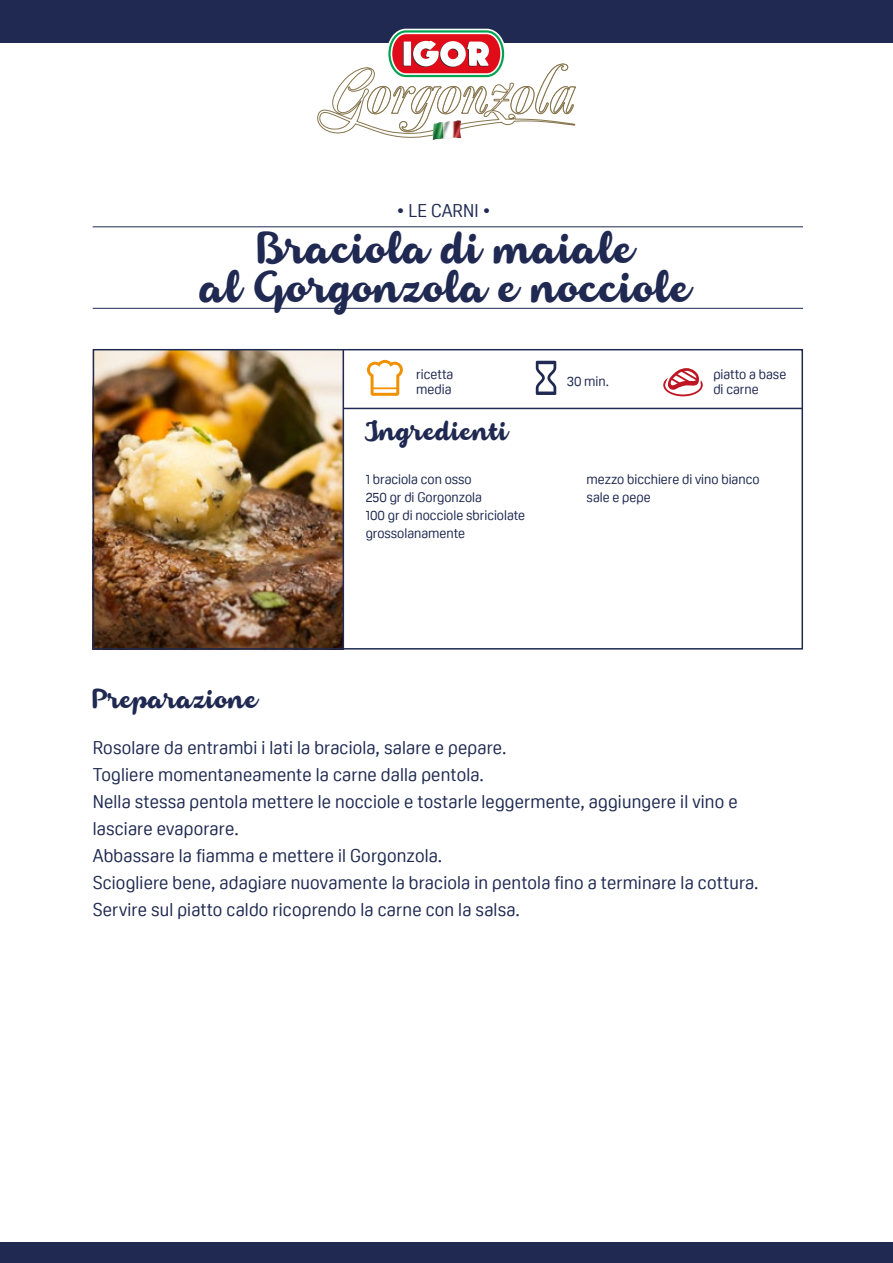
<style>
.page{position:relative;width:893px;height:1263px;background:#fff}
.page>*{position:absolute;margin:0;border:0;box-sizing:border-box;transform-origin:0 0}
.t1{font:39px/39px "Armonioso";color:#1f2951;text-align:center}
.t2{font:24px "Armonioso";color:#1f2951}
.t3{font:18px/27px "Oscine";letter-spacing:.01em;color:#1f2951}
.t4{font:13.5px/18px "Oscine";color:#1f2951}
</style>
<div class="page">
<img style="left:96px;top:352px;width:247px;height:294px">
<div style="left:93px;top:349px;width:710px;height:300px;border:2px solid #1f2951"></div>
<div style="left:0;top:0;width:893px;height:43px;background:#1f2951"></div>
<div style="left:0;top:1242px;width:893px;height:21px;background:#1f2951"></div>
<img style="left:433px;top:138px;width:26px;height:2px">
<svg style="left:317px;top:29px;width:259px;height:109px"></svg>
<hr style="left:343px;top:350px;width:1px;height:299px;background:#1f2951">
<hr style="left:93px;top:308px;width:710px;height:1px;background:#1f2951">
<hr style="left:93px;top:226px;width:710px;height:1px;background:#1f2951">
<hr style="left:343px;top:408px;width:459px;height:1px;background:#1f2951">
<svg style="left:367px;top:360px;width:36px;height:36px"></svg>
<svg style="left:536px;top:361px;width:20px;height:34px"></svg>
<svg style="left:663px;top:374px;width:40px;height:22px"></svg>
<div style="left:665px;top:376px;width:36px;height:18px;background:#fff;border-radius:50%"></div>
<svg style="left:664px;top:368px;width:39px;height:24px"></svg>
<p class="t3" style="left:396px;top:197px;width:96px">• LE CARNI •</p>
<h1 class="t1" style="left:201px;top:229px;width:492px">Braciola di maiale<br>al Gorgonzola e nocciole</h1>
<p class="t4" style="left:416px;top:367px;width:39px;line-height:15px">ricetta media</p>
<p class="t4" style="left:713px;top:367px;width:74px;line-height:15px">piatto a base di carne</p>
<p class="t4" style="left:567px;top:373px;width:44px">30 min.</p>
<h2 class="t2" style="left:366px;top:414px;width:144px">Ingredienti</h2>
<p class="t4" style="left:366px;top:470px;width:161px">1 braciola con osso<br>250 gr di Gorgonzola<br>100 gr di nocciole sbriciolate grossolanamente</p>
<p class="t4" style="left:587px;top:470px;width:174px">mezzo bicchiere di vino bianco sale e pepe</p>
<h2 class="t2" style="left:93px;top:682px;width:167px">Preparazione</h2>
<p class="t3" style="left:93px;top:735px;width:667px">Rosolare da entrambi i lati la braciola, salare e pepare.<br>Togliere momentaneamente la carne dalla pentola.<br>Nella stessa pentola mettere le nocciole e tostarle leggermente, aggiungere il vino e lasciare evaporare.<br>Abbassare la fiamma e mettere il Gorgonzola.<br>Sciogliere bene, adagiare nuovamente la braciola in pentola fino a terminare la cottura.<br>Servire sul piatto caldo ricoprendo la carne con la salsa.</p>
</div>
